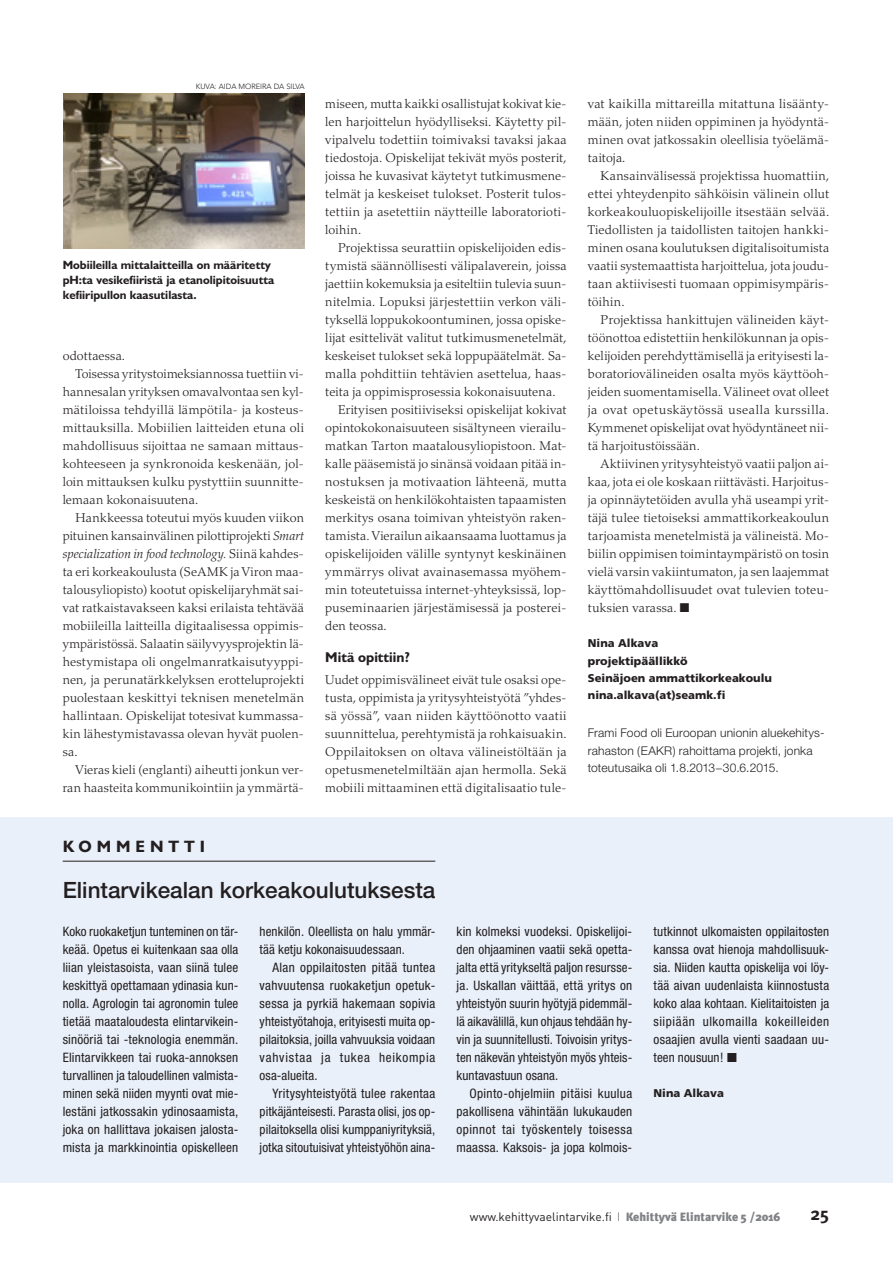
<style>
.page{position:relative;width:893px;height:1263px;background:#fff}
.page>*{position:absolute;margin:0;border:0;box-sizing:border-box;transform-origin:0 0}
.t1{font:500 22.5px "Helvetica Neue LT Std";color:#231f20}
.t2{font:700 18px "Meta Plus";color:#231f20}
.t3{font:700 16.5px "Humanist 521 BT";letter-spacing:.3em;color:#231f20}
.t4{font:700 14.25px "Humanist 521 BT";color:#231f20}
.t5{font:condensed 13.05px/18px "Helvetica Neue";letter-spacing:.01em;color:#231f20;text-align:justify}
.t6{font:300 12.75px/18px "Palatino";letter-spacing:.015em;color:#231f20;text-align:justify}
.t7{font:italic 300 12.75px "Palatino";letter-spacing:.005em;color:#231f20}
.t8{font:300 12px/17.2px "Helvetica Neue";letter-spacing:.015em;color:#231f20}
.t9{font:700 12px/15px "Humanist 521 BT";color:#231f20}
.t10{font:12px "DIN";color:#231f20}
.t11{font:900 11.25px/17.2px "Frutiger";color:#231f20}
.t12{font:300 7.5px "Avenir";color:#231f20}
.s1{font-style:italic}
.s2{font-style:normal}
.s3{font-family:"Helvetica Neue";font-weight:100;font-stretch:condensed}
.s4{font-family:"Meta Plus";font-weight:900;color:#808285}
</style>
<div class="page">
<div style="left:0;top:817px;width:893px;height:365px;background:#e9f0f9"></div>
<img style="left:64px;top:94px;width:241px;height:154px">
<hr style="left:63px;top:861px;width:372px;height:1px;background:#231f20">
<p class="t12" style="left:196px;top:82px;width:110px">KUVA: AIDA MOREIRA DA SILVA</p>
<p class="t9" style="left:63px;top:257px;width:213px">Mobiileilla mittalaitteilla on määritetty pH:ta vesikefiiristä ja etanolipitoisuutta kefiiripullon kaasutilasta.</p>
<p class="t6" style="left:63px;top:347px;width:64px">odottaessa.</p>
<p class="t6" style="left:75px;top:365px;width:230px">Toisessa yritystoimeksiannossa tuettiin vi-</p>
<p class="t6" style="left:63px;top:383px;width:243px">hannesalan yrityksen omavalvontaa sen kyl-</p>
<p class="t6" style="left:63px;top:401px;width:243px">mätiloissa tehdyillä lämpötila- ja kosteus-</p>
<p class="t6" style="left:63px;top:419px;width:243px">mittauksilla. Mobiilien laitteiden etuna oli</p>
<p class="t6" style="left:63px;top:437px;width:243px">mahdollisuus sijoittaa ne samaan mittaus-</p>
<p class="t6" style="left:63px;top:455px;width:243px">kohteeseen ja synkronoida keskenään, jol-</p>
<p class="t6" style="left:63px;top:473px;width:243px">loin mittauksen kulku pystyttiin suunnitte-</p>
<p class="t6" style="left:63px;top:491px;width:137px">lemaan kokonaisuutena.</p>
<p class="t6" style="left:75px;top:509px;width:230px">Hankkeessa toteutui myös kuuden viikon</p>
<p class="t6" style="left:63px;top:527px;width:243px">pituinen kansainvälinen pilottiprojekti <span class="s1">Smart</span></p>
<p class="t7" style="left:63px;top:546px;width:243px">specialization in food technology. <span class="s2">Siinä kahdes-</span></p>
<p class="t6" style="left:63px;top:563px;width:243px">ta eri korkeakoulusta (SeAMK ja Viron maa-</p>
<p class="t6" style="left:63px;top:581px;width:243px">talousyliopisto) kootut opiskelijaryhmät sai-</p>
<p class="t6" style="left:63px;top:599px;width:243px">vat ratkaistavakseen kaksi erilaista tehtävää</p>
<p class="t6" style="left:63px;top:617px;width:243px">mobiileilla laitteilla digitaalisessa oppimis-</p>
<p class="t6" style="left:63px;top:635px;width:243px">ympäristössä. Salaatin säilyvyysprojektin lä-</p>
<p class="t6" style="left:63px;top:653px;width:243px">hestymistapa oli ongelmanratkaisutyyppi-</p>
<p class="t6" style="left:63px;top:671px;width:243px">nen, ja perunatärkkelyksen erotteluprojekti</p>
<p class="t6" style="left:63px;top:689px;width:243px">puolestaan keskittyi teknisen menetelmän</p>
<p class="t6" style="left:63px;top:707px;width:243px">hallintaan. Opiskelijat totesivat kummassa-</p>
<p class="t6" style="left:63px;top:725px;width:243px">kin lähestymistavassa olevan hyvät puolen-</p>
<p class="t6" style="left:63px;top:743px;width:16px">sa.</p>
<p class="t6" style="left:75px;top:761px;width:230px">Vieras kieli (englanti) aiheutti jonkun ver-</p>
<p class="t6" style="left:63px;top:779px;width:243px">ran haasteita kommunikointiin ja ymmärtä-</p>
<p class="t3" style="left:63px;top:836px;width:144px">KOMMENTTI</p>
<p class="t6" style="left:325px;top:95px;width:243px">miseen, mutta kaikki osallistujat kokivat kie&shy;len harjoittelun hyödylliseksi. Käytetty pil&shy;vipalvelu todettiin toimivaksi tavaksi jakaa tiedostoja. Opiskelijat tekivät myös posterit, joissa he kuvasivat käytetyt tutkimusmene&shy;telmät ja keskeiset tulokset. Posterit tulos&shy;tettiin ja asetettiin näytteille laboratorioti&shy;loihin.</p>
<p class="t6" style="left:338px;top:239px;width:230px">Projektissa seurattiin opiskelijoiden edis-</p>
<p class="t6" style="left:325px;top:257px;width:243px">tymistä säännöllisesti välipalaverein, joissa</p>
<p class="t6" style="left:325px;top:275px;width:243px">jaettiin kokemuksia ja esiteltiin tulevia suun-</p>
<p class="t6" style="left:325px;top:293px;width:243px">nitelmia. Lopuksi järjestettiin verkon väli-</p>
<p class="t6" style="left:325px;top:311px;width:243px">tyksellä loppukokoontuminen, jossa opiske-</p>
<p class="t6" style="left:325px;top:329px;width:243px">lijat esittelivät valitut tutkimusmenetelmät,</p>
<p class="t6" style="left:325px;top:347px;width:243px">keskeiset tulokset sekä loppupäätelmät. Sa-</p>
<p class="t6" style="left:325px;top:365px;width:243px">malla pohdittiin tehtävien asettelua, haas-</p>
<p class="t6" style="left:325px;top:383px;width:232px">teita ja oppimisprosessia kokonaisuutena.</p>
<p class="t6" style="left:338px;top:401px;width:230px">Erityisen positiiviseksi opiskelijat kokivat</p>
<p class="t6" style="left:325px;top:419px;width:243px">opintokokonaisuuteen sisältyneen vierailu-</p>
<p class="t6" style="left:325px;top:437px;width:243px">matkan Tarton maatalousyliopistoon. Mat-</p>
<p class="t6" style="left:325px;top:455px;width:243px">kalle pääsemistä jo sinänsä voidaan pitää in-</p>
<p class="t6" style="left:325px;top:473px;width:243px">nostuksen ja motivaation lähteenä, mutta</p>
<p class="t6" style="left:325px;top:491px;width:243px">keskeistä on henkilökohtaisten tapaamisten</p>
<p class="t6" style="left:325px;top:509px;width:243px">merkitys osana toimivan yhteistyön raken-</p>
<p class="t6" style="left:325px;top:527px;width:243px">tamista. Vierailun aikaansaama luottamus ja</p>
<p class="t6" style="left:325px;top:545px;width:243px">opiskelijoiden välille syntynyt keskinäinen</p>
<p class="t6" style="left:325px;top:563px;width:243px">ymmärrys olivat avainasemassa myöhem-</p>
<p class="t6" style="left:325px;top:581px;width:243px">min toteutetuissa internet-yhteyksissä, lop-</p>
<p class="t6" style="left:325px;top:599px;width:243px">puseminaarien järjestämisessä ja posterei-</p>
<p class="t6" style="left:325px;top:617px;width:63px">den teossa.</p>
<p class="t4" style="left:325px;top:649px;width:86px">Mitä opittiin?</p>
<p class="t6" style="left:325px;top:671px;width:243px">Uudet oppimisvälineet eivät tule osaksi ope&shy;tusta, oppimista ja yritysyhteistyötä ”yhdes&shy;sä yössä”, vaan niiden käyttöönotto vaatii suunnittelua, perehtymistä ja rohkaisuakin.<br>Oppilaitoksen on oltava välineistöltään ja opetusmenetelmiltään ajan hermolla. Sekä mobiili mittaaminen että digitalisaatio tule-</p>
<p class="t6" style="left:588px;top:95px;width:243px">vat kaikilla mittareilla mitattuna lisäänty&shy;mään, joten niiden oppiminen ja hyödyntä&shy;minen ovat jatkossakin oleellisia työelämä&shy;taitoja.</p>
<p class="t6" style="left:588px;top:167px;width:243px;text-indent:13px">Kansainvälisessä projektissa huomattiin, ettei yhteydenpito sähköisin välinein ollut korkeakouluopiskelijoille itsestään selvää.<br>Tiedollisten ja taidollisten taitojen hankki&shy;minen osana koulutuksen digitalisoitumista vaatii systemaattista harjoittelua, jota joudu&shy;taan aktiivisesti tuomaan oppimisympäris&shy;töihin.</p>
<p class="t6" style="left:588px;top:311px;width:243px;text-indent:13px">Projektissa hankittujen välineiden käyt&shy;töönottoa edistettiin henkilökunnan ja opis&shy;kelijoiden perehdyttämisellä ja erityisesti la&shy;boratoriovälineiden osalta myös käyttöoh&shy;jeiden suomentamisella. Välineet ovat olleet ja ovat opetuskäytössä usealla kurssilla.<br>Kymmenet opiskelijat ovat hyödyntäneet nii&shy;tä harjoitustöissään.</p>
<p class="t6" style="left:588px;top:455px;width:243px;text-indent:13px">Aktiivinen yritysyhteistyö vaatii paljon ai&shy;kaa, jota ei ole koskaan riittävästi. Harjoitus&shy;ja opinnäytetöiden avulla yhä useampi yrit&shy;täjä tulee tietoiseksi ammattikorkeakoulun tarjoamista menetelmistä ja välineistä. Mo&shy;biilin oppimisen toimintaympäristö on tosin vielä varsin vakiintumaton, ja sen laajemmat käyttömahdollisuudet ovat tulevien toteu&shy;tuksien varassa. ■</p>
<p class="t11" style="left:588px;top:635px;width:186px">Nina Alkava<br>projektipäällikkö<br>Seinäjoen ammattikorkeakoulu nina.alkava(at)seamk.fi</p>
<p class="t8" style="left:588px;top:724px;width:238px">Frami Food oli Euroopan unionin aluekehitys&shy;rahaston (EAKR) rahoittama projekti, jonka toteutusaika oli 1.8.2013−30.6.2015.</p>
<h1 class="t1" style="left:63px;top:877px;width:374px">Elintarvikealan korkeakoulutuksesta</h1>
<p class="t5" style="left:63px;top:922px;width:177px">Koko ruokaketjun tunteminen on tär&shy;keää. Opetus ei kuitenkaan saa olla liian yleistasoista, vaan siinä tulee keskittyä opettamaan ydinasia kun&shy;nolla. Agrologin tai agronomin tulee tietää maataloudesta elintarvikein&shy;sinööriä tai -teknologia enemmän.<br>Elintarvikkeen tai ruoka-annoksen turvallinen ja taloudellinen valmista&shy;minen sekä niiden myynti ovat mie&shy;lestäni jatkossakin ydinosaamista, joka on hallittava jokaisen jalosta&shy;mista ja markkinointia opiskelleen</p>
<p class="t5" style="left:260px;top:922px;width:177px">henkilön. Oleellista on halu ymmär&shy;tää ketju kokonaisuudessaan.</p>
<p class="t5" style="left:260px;top:958px;width:177px;text-indent:13px">Alan oppilaitosten pitää tuntea vahvuutensa ruokaketjun opetuk&shy;sessa ja pyrkiä hakemaan sopivia yhteistyötahoja, erityisesti muita op&shy;pilaitoksia, joilla vahvuuksia voidaan vahvistaa ja tukea heikompia osa-alueita.</p>
<p class="t5" style="left:260px;top:1084px;width:177px;text-indent:13px">Yritysyhteistyötä tulee rakentaa pitkäjänteisesti. Parasta olisi, jos op&shy;pilaitoksella olisi kumppaniyrityksiä, jotka sitoutuisivat yhteistyöhön aina-</p>
<p class="t5" style="left:457px;top:922px;width:177px">kin kolmeksi vuodeksi. Opiskelijoi&shy;den ohjaaminen vaatii sekä opetta&shy;jalta että yritykseltä paljon resursse&shy;ja. Uskallan väittää, että yritys on yhteistyön suurin hyötyjä pidemmäl&shy;lä aikavälillä, kun ohjaus tehdään hy&shy;vin ja suunnitellusti. Toivoisin yritys&shy;ten näkevän yhteistyön myös yhteis&shy;kuntavastuun osana.</p>
<p class="t5" style="left:457px;top:1084px;width:177px;text-indent:13px">Opinto-ohjelmiin pitäisi kuulua pakollisena vähintään lukukauden opinnot tai työskentely toisessa maassa. Kaksois- ja jopa kolmois-</p>
<p class="t5" style="left:653px;top:922px;width:177px">tutkinnot ulkomaisten oppilaitosten kanssa ovat hienoja mahdollisuuk&shy;sia. Niiden kautta opiskelija voi löy&shy;tää aivan uudenlaista kiinnostusta koko alaa kohtaan. Kielitaitoisten ja siipiään ulkomailla kokeilleiden osaajien avulla vienti saadaan uu&shy;teen nousuun! ■</p>
<p class="t11" style="left:653px;top:1085px;width:72px">Nina Alkava</p>
<p class="t10" style="left:470px;top:1209px;width:312px">www.kehittyvaelintarvike.fi <span class="s3">I</span> <span class="s4">Kehittyvä Elintarvike 5 /2016</span></p>
<h2 class="t2" style="left:811px;top:1203px;width:20px">25</h2>
</div>
